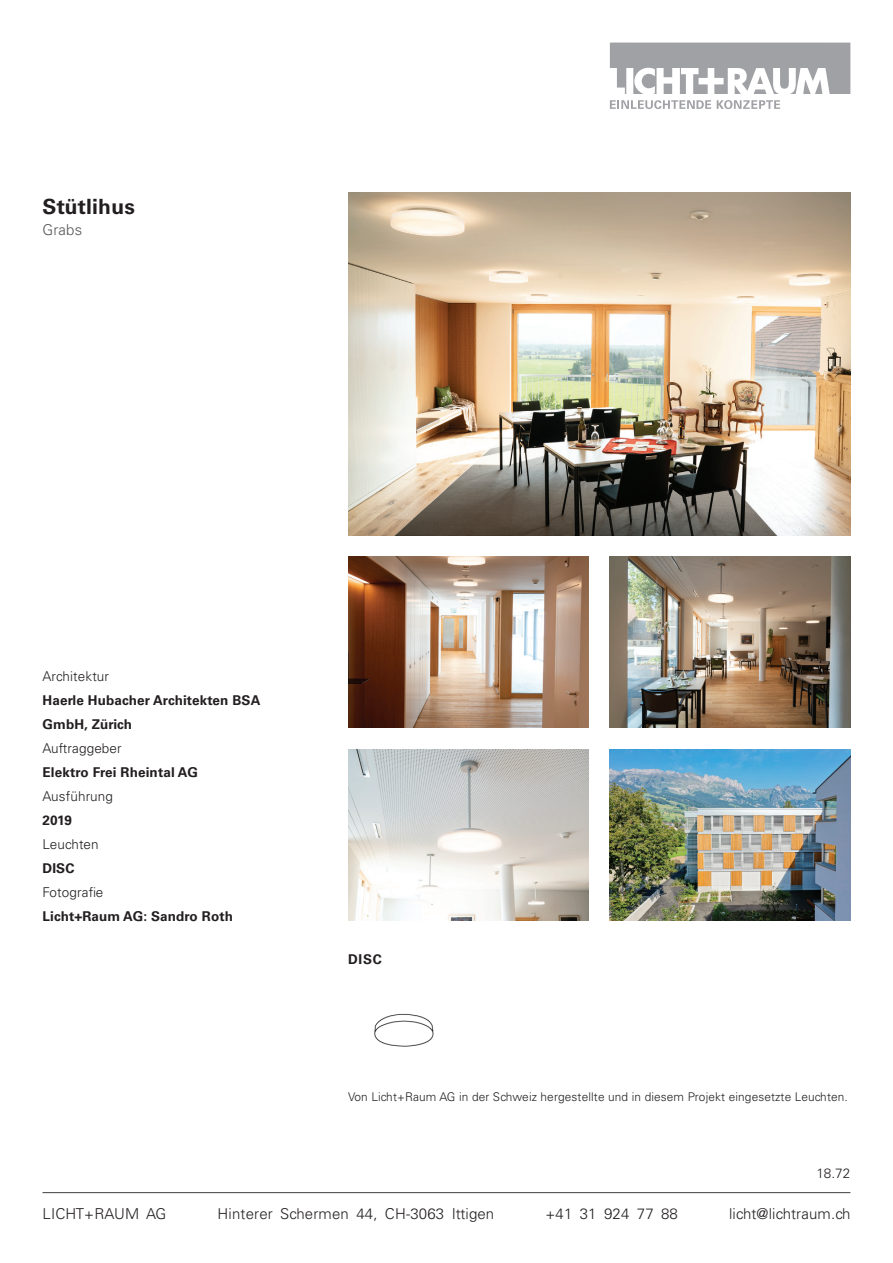
<style>
.page{position:relative;width:893px;height:1263px;background:#fff}
.page>*{position:absolute;margin:0;border:0;box-sizing:border-box;transform-origin:0 0}
.t1{font:700 21px "Univers LT Std";letter-spacing:.01em;color:#231f20}
.t2{font:300 15px "Univers LT Std";letter-spacing:.01em;color:#231f20}
.t3{font:300 15px "Univers LT Std";letter-spacing:.01em;color:#57585a}
.t4{font:700 13.5px/24px "Univers LT Std";letter-spacing:.01em;color:#231f20}
.t5{font:300 13.5px "Univers LT Std";letter-spacing:.01em;color:#231f20}
.t6{font:300 12px "Univers LT Std";letter-spacing:.01em;color:#231f20}
</style>
<div class="page">
<hr style="left:43px;top:1192px;width:807px;height:1px;background:#3e3e3f">
<svg style="left:610px;top:100px;width:101px;height:9px"></svg>
<svg style="left:717px;top:100px;width:63px;height:9px"></svg>
<svg style="left:610px;top:43px;width:240px;height:51px"></svg>
<img style="left:348px;top:193px;width:502px;height:342px">
<img style="left:348px;top:556px;width:241px;height:172px">
<img style="left:348px;top:749px;width:241px;height:172px">
<img style="left:610px;top:556px;width:240px;height:172px">
<img style="left:610px;top:749px;width:240px;height:171px">
<img style="left:374px;top:1013px;width:60px;height:34px">
<h1 class="t1" style="left:43px;top:194px;width:94px">Stütlihus</h1>
<p class="t3" style="left:43px;top:221px;width:41px">Grabs</p>
<p class="t5" style="left:43px;top:668px;width:68px">Architektur</p>
<p class="t4" style="left:43px;top:688px;width:219px">Haerle Hubacher Architekten BSA<br>GmbH, Zürich</p>
<p class="t5" style="left:43px;top:740px;width:81px">Auftraggeber</p>
<p class="t4" style="left:43px;top:760px;width:157px">Elektro Frei Rheintal AG</p>
<p class="t5" style="left:43px;top:788px;width:72px">Ausführung</p>
<p class="t4" style="left:43px;top:808px;width:31px">2019</p>
<p class="t5" style="left:43px;top:836px;width:58px">Leuchten</p>
<p class="t4" style="left:43px;top:856px;width:33px">DISC</p>
<p class="t5" style="left:43px;top:884px;width:62px">Fotografie</p>
<p class="t4" style="left:43px;top:904px;width:192px">Licht+Raum AG: Sandro Roth</p>
<p class="t4" style="left:348px;top:947px;width:35px">DISC</p>
<p class="t6" style="left:348px;top:1089px;width:501px">Von Licht+Raum AG in der Schweiz hergestellte und in diesem Projekt eingesetzte Leuchten.</p>
<p class="t5" style="left:817px;top:1165px;width:35px">18.72</p>
<p class="t2" style="left:43px;top:1205px;width:125px">LICHT+RAUM AG</p>
<p class="t2" style="left:218px;top:1205px;width:278px">Hinterer Schermen 44, CH-3063 Ittigen</p>
<p class="t2" style="left:545px;top:1205px;width:134px">+41 31 924 77 88</p>
<p class="t2" style="left:729px;top:1205px;width:123px">licht@lichtraum.ch</p>
</div>
